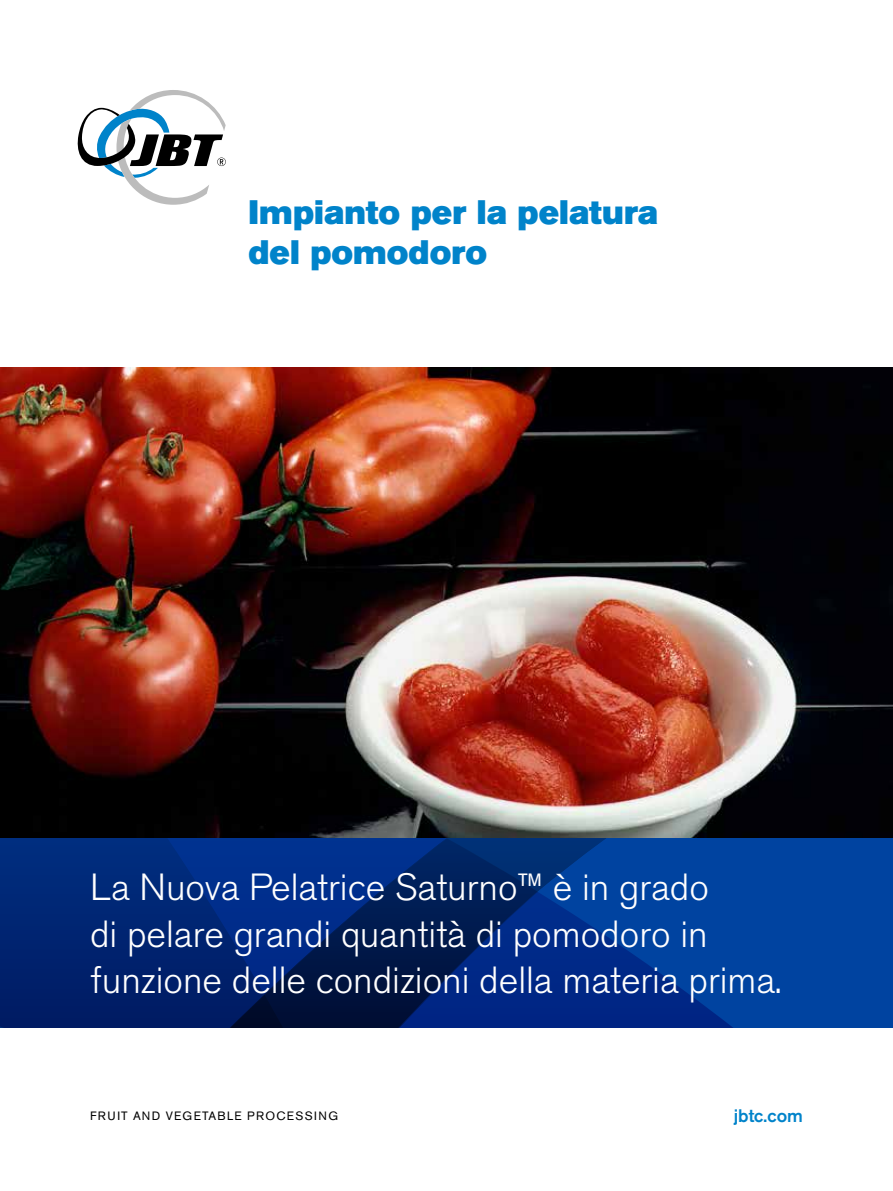
<style>
.page{position:relative;width:893px;height:1191px;background:#fff}
.page>*{position:absolute;margin:0;border:0;box-sizing:border-box;transform-origin:0 0}
.Cover_Headline_copy{font:300 37.5px/46.5px "Akzidenz Grotesk Pro";color:#fff}
.Product_Name{font:33.6px "Akzidenz Grotesk Pro Super";color:#0083ca}
.t1{font:500 18px "Akzidenz Grotesk Pro";color:#0083ca}
.t2{font:12px "Akzidenz Grotesk Pro";letter-spacing:.11em;color:#000}
</style>
<div class="page">
<svg style="left:0;top:838px;width:893px;height:189px;background:#002d7f"></svg>
<svg style="left:78px;top:90px;width:148px;height:115px"></svg>
<img style="left:0;top:367px;width:893px;height:471px">
<p class="Product_Name" style="left:248px;top:190px;width:411px">Impianto per la pelatura</p>
<p class="Product_Name" style="left:248px;top:230px;width:240px">del pomodoro</p>
<p class="Cover_Headline_copy" style="left:90px;top:863px;width:693px">La Nuova Pelatrice Saturno™ è in grado<br>di pelare grandi quantità di pomodoro in funzione delle condizioni della materia prima.</p>
<p class="t2" style="left:90px;top:1107px;width:249px">FRUIT AND VEGETABLE PROCESSING</p>
<p class="t1" style="left:734px;top:1104px;width:71px">jbtc.com</p>
</div>
